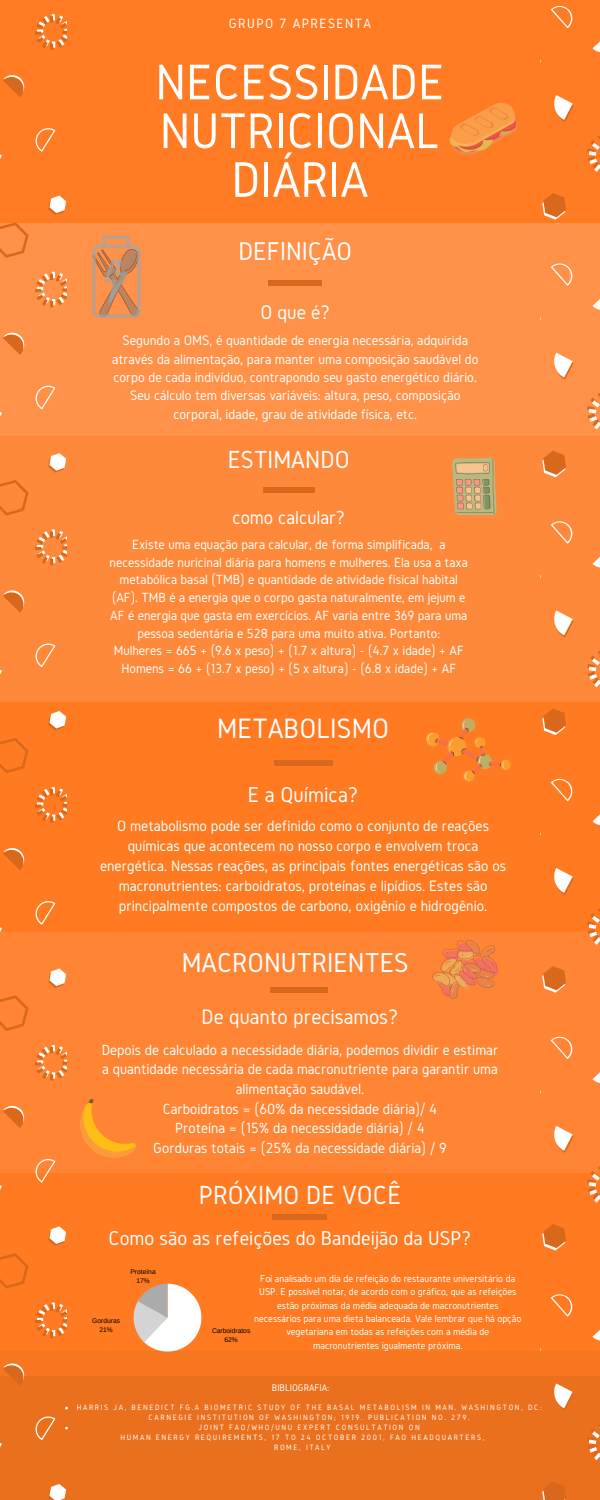
<style>
.page{position:relative;width:600px;height:1500px;background:#ff7a21}
.page>*{position:absolute;margin:0;border:0;box-sizing:border-box;transform-origin:0 0}
.t1{font:52px/48.8px "Gidole";color:#fff;text-align:center}
.t2{font:29.1px "Gidole";color:#fff}
.t3{font:28.4px "Gidole";color:#fff}
.t4{font:27.2px "Gidole";color:#fff}
.t5{font:26.7px "Gidole";color:#fff}
.t6{font:25.6px "Gidole";color:#fff}
.t7{font:22.4px "Gidole";color:#fff}
.t8{font:21.9px "Gidole";color:#fff}
.t9{font:20.9px "Gidole";color:#fff}
.t10{font:20.5px "Gidole";color:#fff}
.t11{font:19.7px "Gidole";color:#fff}
.t12{font:15.7px/20.2px "Gidole";color:#fff;text-align:center}
.t13{font:15.3px/19.7px "Gidole";color:#fff;text-align:center}
.t14{font:14.4px/18.5px "Gidole";color:#fff;text-align:center}
.t15{font:14px "Gidole";letter-spacing:.1em;color:#fff}
.t16{font:13.8px/17.8px "Gidole";color:#fff;text-align:center}
.t17{font:10.4px/13.4px "Gidole";color:#fff;text-align:center}
.t18{font:10px "Gidole";color:#fff}
.t19{font:8px "Gidole";letter-spacing:.2em;color:#fff}
.t20{font:6.7px/9.3px "Arimo";color:#000;text-align:center}
</style>
<div class="page">
<div style="left:0;top:224px;width:600px;height:210px;background:#ff9148"></div>
<div style="left:0;top:434px;width:600px;height:267px;background:#ff893a"></div>
<div style="left:263px;top:487px;width:52px;height:5px;background:#d8681c"></div>
<div style="left:274px;top:760px;width:59px;height:6px;background:#d8681c"></div>
<div style="left:273px;top:1214px;width:54px;height:6px;background:#d8681c"></div>
<div style="left:0;top:932px;width:600px;height:240px;background:#ff8534"></div>
<div style="left:270px;top:987px;width:57px;height:6px;background:#d8681c"></div>
<div style="left:0;top:1352px;width:600px;height:148px;background:#f77620"></div>
<div style="left:0;top:1377px;width:600px;height:123px;background:#ea701e"></div>
<svg style="left:48px;top:453px;width:18px;height:20px"></svg>
<svg style="left:35px;top:272px;width:32px;height:35px"></svg>
<svg style="left:36px;top:385px;width:19px;height:24px"></svg>
<svg style="left:3px;top:332px;width:22px;height:23px"></svg>
<svg style="left:0;top:222px;width:29px;height:36px"></svg>
<svg style="left:48px;top:196px;width:18px;height:19px"></svg>
<svg style="left:35px;top:14px;width:32px;height:36px"></svg>
<svg style="left:36px;top:128px;width:19px;height:24px"></svg>
<svg style="left:3px;top:75px;width:22px;height:22px"></svg>
<svg style="left:48px;top:969px;width:18px;height:19px"></svg>
<svg style="left:35px;top:787px;width:32px;height:36px"></svg>
<svg style="left:36px;top:901px;width:19px;height:24px"></svg>
<svg style="left:3px;top:848px;width:22px;height:22px"></svg>
<svg style="left:0;top:480px;width:29px;height:36px"></svg>
<svg style="left:0;top:738px;width:29px;height:35px"></svg>
<svg style="left:48px;top:711px;width:18px;height:19px"></svg>
<svg style="left:35px;top:530px;width:32px;height:35px"></svg>
<svg style="left:36px;top:643px;width:19px;height:24px"></svg>
<svg style="left:3px;top:590px;width:22px;height:23px"></svg>
<svg style="left:48px;top:1484px;width:18px;height:16px"></svg>
<svg style="left:35px;top:1303px;width:32px;height:35px"></svg>
<svg style="left:36px;top:1416px;width:19px;height:24px"></svg>
<svg style="left:3px;top:1363px;width:22px;height:22px"></svg>
<svg style="left:0;top:995px;width:29px;height:36px"></svg>
<svg style="left:0;top:1253px;width:29px;height:36px"></svg>
<svg style="left:48px;top:1226px;width:18px;height:20px"></svg>
<svg style="left:35px;top:1045px;width:32px;height:36px"></svg>
<svg style="left:36px;top:1159px;width:19px;height:24px"></svg>
<svg style="left:3px;top:1106px;width:22px;height:22px"></svg>
<svg style="left:542px;top:451px;width:24px;height:26px"></svg>
<svg style="left:587px;top:393px;width:13px;height:37px"></svg>
<svg style="left:593px;top:299px;width:7px;height:11px"></svg>
<svg style="left:551px;top:263px;width:21px;height:23px"></svg>
<svg style="left:554px;top:353px;width:20px;height:27px"></svg>
<svg style="left:542px;top:193px;width:24px;height:27px"></svg>
<svg style="left:587px;top:135px;width:13px;height:37px"></svg>
<svg style="left:593px;top:41px;width:7px;height:11px"></svg>
<svg style="left:551px;top:6px;width:21px;height:22px"></svg>
<svg style="left:554px;top:95px;width:20px;height:27px"></svg>
<svg style="left:542px;top:966px;width:24px;height:27px"></svg>
<svg style="left:587px;top:908px;width:13px;height:37px"></svg>
<svg style="left:593px;top:814px;width:7px;height:11px"></svg>
<svg style="left:551px;top:779px;width:21px;height:22px"></svg>
<svg style="left:554px;top:868px;width:20px;height:27px"></svg>
<svg style="left:542px;top:708px;width:24px;height:27px"></svg>
<svg style="left:587px;top:651px;width:13px;height:36px"></svg>
<svg style="left:593px;top:557px;width:7px;height:11px"></svg>
<svg style="left:551px;top:521px;width:21px;height:23px"></svg>
<svg style="left:554px;top:610px;width:20px;height:27px"></svg>
<svg style="left:542px;top:1482px;width:24px;height:18px"></svg>
<svg style="left:587px;top:1424px;width:13px;height:36px"></svg>
<svg style="left:593px;top:1330px;width:7px;height:11px"></svg>
<svg style="left:551px;top:1294px;width:21px;height:23px"></svg>
<svg style="left:554px;top:1383px;width:19px;height:27px"></svg>
<svg style="left:542px;top:1224px;width:24px;height:27px"></svg>
<svg style="left:587px;top:1166px;width:13px;height:37px"></svg>
<svg style="left:593px;top:1072px;width:7px;height:11px"></svg>
<svg style="left:551px;top:1037px;width:21px;height:22px"></svg>
<svg style="left:554px;top:1126px;width:20px;height:27px"></svg>
<div style="left:268px;top:281px;width:54px;height:5px;background:#d8681c"></div>
<svg style="left:449px;top:103px;width:68px;height:52px"></svg>
<svg style="left:80px;top:1099px;width:56px;height:58px"></svg>
<svg style="left:432px;top:940px;width:67px;height:59px"></svg>
<svg style="left:92px;top:236px;width:48px;height:81px"></svg>
<svg style="left:452px;top:458px;width:45px;height:57px;background:#c4a875"></svg>
<svg style="left:134px;top:1284px;width:67px;height:68px"></svg>
<svg style="left:426px;top:718px;width:85px;height:64px"></svg>
<p class="t15" style="left:229px;top:16px;width:144px">GRUPO 7 APRESENTA</p>
<h1 class="t1" style="left:155px;top:57px;width:291px">NECESSIDADE<br>NUTRICIONAL<br>DIÁRIA</h1>
<h3 class="t5" style="left:238px;top:237px;width:115px">DEFINIÇÃO</h3>
<h3 class="t10" style="left:260px;top:301px;width:71px">O que é?</h3>
<p class="t14" style="left:112px;top:331px;width:368px">Segundo a OMS, é quantidade de energia necessária, adquirida através da alimentação, para manter uma composição saudável do corpo de cada indivíduo, contrapondo seu gasto energético diário.<br>Seu cálculo tem diversas variáveis: altura, peso, composição corporal, idade, grau de atividade física, etc.</p>
<h3 class="t6" style="left:228px;top:445px;width:123px">ESTIMANDO</h3>
<h3 class="t11" style="left:232px;top:506px;width:114px">como calcular?</h3>
<p class="t16" style="left:110px;top:535px;width:360px">Existe uma equação para calcular, de forma simplificada, a necessidade nuricinal diária para homens e mulheres. Ela usa a taxa metabólica basal (TMB) e quantidade de atividade físical habital (AF). TMB é a energia que o corpo gasta naturalmente, em jejum e AF é energia que gasta em exercícios. AF varia entre 369 para uma pessoa sedentária e 528 para uma muito ativa. Portanto:<br>Mulheres = 665 + (9.6 x peso) + (1.7 x altura) - (4.7 x idade) + AF Homens = 66 + (13.7 x peso) + (5 x altura) - (6.8 x idade) + AF</p>
<h2 class="t2" style="left:217px;top:712px;width:173px">METABOLISMO</h2>
<h3 class="t7" style="left:248px;top:782px;width:112px">E a Química?</h3>
<p class="t12" style="left:100px;top:815px;width:408px">O metabolismo pode ser definido como o conjunto de reações químicas que acontecem no nosso corpo e envolvem troca energética. Nessas reações, as principais fontes energéticas são os macronutrientes: carboidratos, proteínas e lipídios. Estes são principalmente compostos de carbono, oxigênio e hidrogênio.</p>
<h3 class="t3" style="left:182px;top:947px;width:229px">MACRONUTRIENTES</h3>
<h3 class="t8" style="left:202px;top:1005px;width:198px">De quanto precisamos?</h3>
<p class="t13" style="left:102px;top:1039px;width:398px">Depois de calculado a necessidade diária, podemos dividir e estimar a quantidade necessária de cada macronutriente para garantir uma alimentação saudável.<br>Carboidratos = (60% da necessidade diária)/ 4<br>Proteína = (15% da necessidade diária) / 4<br>Gorduras totais = (25% da necessidade diária) / 9</p>
<h3 class="t4" style="left:199px;top:1180px;width:204px">PRÓXIMO DE VOCÊ</h3>
<h3 class="t9" style="left:109px;top:1226px;width:364px">Como são as refeições do Bandeijão da USP?</h3>
<p class="t17" style="left:254px;top:1272px;width:268px">Foi analisado um dia de refeição do restaurante universitário da USP. É possível notar, de acordo com o gráfico, que as refeições estão próximas da média adequada de macronutrientes necessários para uma dieta balanceada. Vale lembrar que há opção vegetariana em todas as refeições com a média de macronutrientes igualmente próxima.</p>
<p class="t20" style="left:130px;top:1267px;width:27px">Proteína<br>17%</p>
<p class="t20" style="left:92px;top:1316px;width:29px">Gorduras<br>21%</p>
<p class="t20" style="left:212px;top:1326px;width:40px">Carboidratos<br>62%</p>
<p class="t18" style="left:272px;top:1382px;width:59px">BIBLIOGRAFIA:</p>
<p class="t19" style="left:77px;top:1403px;width:466px">HARRIS JA, BENEDICT FG.A BIOMETRIC STUDY OF THE BASAL METABOLISM IN MAN. WASHINGTON, DC:</p>
<p class="t19" style="left:149px;top:1413px;width:323px">CARNEGIE INSTITUTION OF WASHINGTON; 1919. PUBLICATION NO. 279.</p>
<p class="t19" style="left:199px;top:1423px;width:223px">JOINT FAO/WHO/UNU EXPERT CONSULTATION ON</p>
<p class="t19" style="left:121px;top:1433px;width:365px">HUMAN ENERGY REQUIREMENTS, 17 TO 24 OCTOBER 2001, FAO HEADQUARTERS,</p>
<p class="t19" style="left:274px;top:1443px;width:58px">ROME, ITALY</p>
</div>
